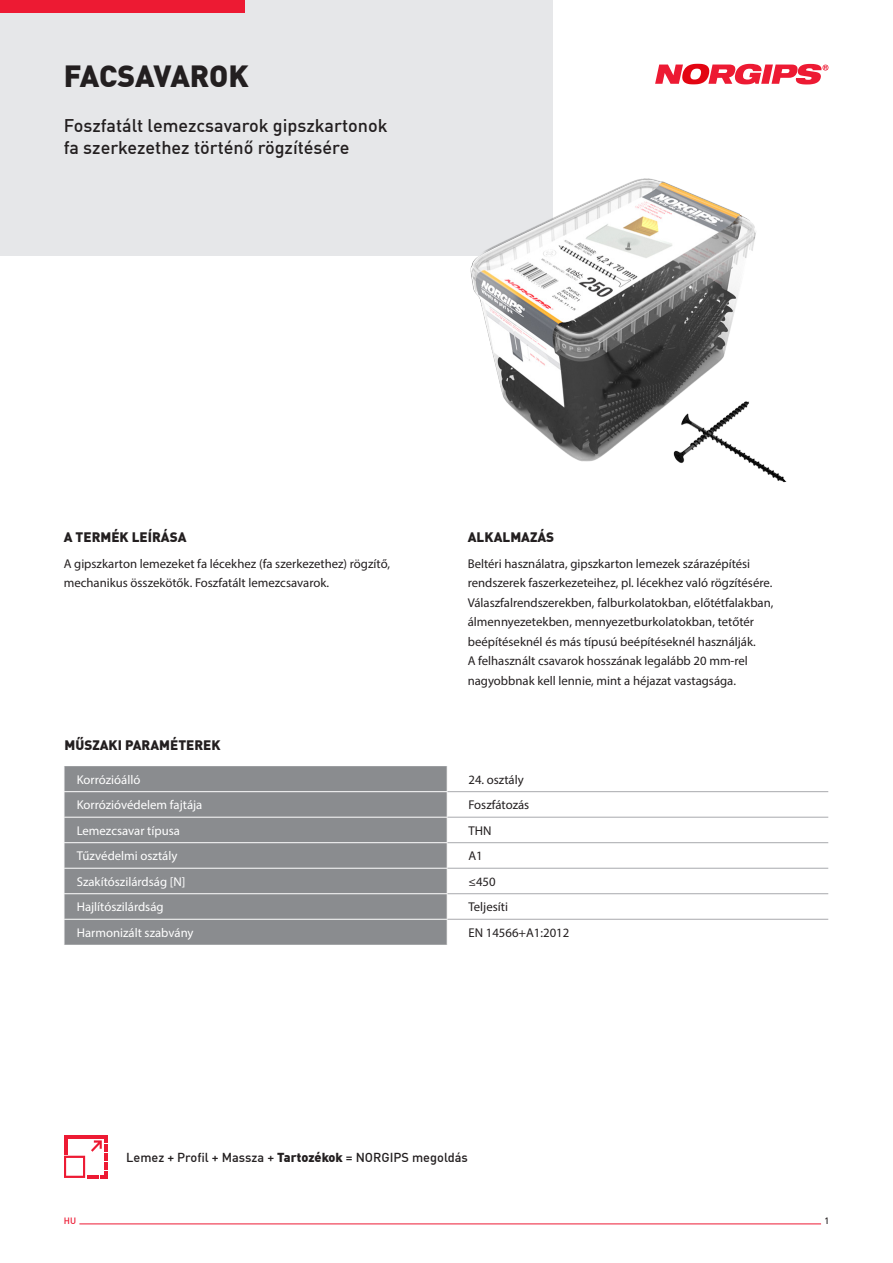
<style>
.page{position:relative;width:893px;height:1263px;background:#fff}
.page>*{position:absolute;margin:0;border:0;box-sizing:border-box;transform-origin:0 0}
.t1{font:900 30px "DIN Offc Pro";letter-spacing:-.01em;color:#231f20}
.t2{font:500 18px/22.5px "DIN Offc Pro";color:#231f20}
.header_2{font:900 13.5px "DIN Offc Pro";color:#231f20}
.txt{font:12.75px/19.5px "Myriad Pro";color:#231f20}
.t3{font:12.75px "Myriad Pro";color:#fff}
.t4{font:500 12.75px "DIN Offc Pro";color:#231f20}
.t5{font:500 9px "DIN Offc Pro";color:#ed1a33}
.t6{font:500 9px "DIN Offc Pro";color:#231f20}
.s1{font-weight:900}
</style>
<div class="page">
<div style="left:0;top:0;width:553px;height:255px;background:#e6e7e9"></div>
<div style="left:0;top:0;width:244px;height:13px;background:#ed1a33"></div>
<svg style="left:655px;top:64px;width:173px;height:20px"></svg>
<hr style="left:79px;top:1223px;width:742px;height:1px;background:#ed1a33">
<svg style="left:64px;top:1135px;width:43px;height:44px"></svg>
<div style="left:65px;top:766px;width:382px;height:179px;background:#8a8c8f"></div>
<hr style="left:64px;top:791px;width:384px;height:1px;background:#fff">
<hr style="left:64px;top:817px;width:384px;height:1px;background:#fff">
<hr style="left:64px;top:842px;width:384px;height:1px;background:#fff">
<hr style="left:64px;top:868px;width:384px;height:1px;background:#fff">
<hr style="left:64px;top:893px;width:384px;height:1px;background:#fff">
<hr style="left:64px;top:919px;width:384px;height:1px;background:#fff">
<svg style="left:64px;top:766px;width:1px;height:179px"></svg>
<svg style="left:447px;top:791px;width:1px;height:129px"></svg>
<hr style="left:448px;top:791px;width:380px;height:1px;background:#a8a9ad">
<hr style="left:448px;top:817px;width:380px;height:1px;background:#a8a9ad">
<hr style="left:448px;top:842px;width:380px;height:1px;background:#a8a9ad">
<hr style="left:448px;top:868px;width:380px;height:1px;background:#a8a9ad">
<hr style="left:448px;top:893px;width:380px;height:1px;background:#a8a9ad">
<hr style="left:448px;top:919px;width:380px;height:1px;background:#a8a9ad">
<img style="left:395px;top:178px;width:392px;height:305px">
<p class="t1" style="left:64px;top:52px;width:186px">FACSAVAROK</p>
<p class="t2" style="left:64px;top:113px;width:325px">Foszfatált lemezcsavarok gipszkartonok fa szerkezethez történő rögzítésére</p>
<p class="header_2" style="left:64px;top:527px;width:124px">A TERMÉK LEÍRÁSA</p>
<p class="header_2" style="left:468px;top:527px;width:88px">ALKALMAZÁS</p>
<p class="txt" style="left:64px;top:554px;width:328px">A gipszkarton lemezeket fa lécekhez (fa szerkezethez) rögzítő, mechanikus összekötők. Foszfatált lemezcsavarok.</p>
<p class="header_2" style="left:65px;top:734px;width:157px">MŰSZAKI PARAMÉTEREK</p>
<p class="txt" style="left:468px;top:554px;width:307px">Beltéri használatra, gipszkarton lemezek szárazépítési rendszerek faszerkezeteihez, pl. lécekhez való rögzítésére.<br>Válaszfalrendszerekben, falburkolatokban, előtétfalakban, álmennyezetekben, mennyezetburkolatokban, tetőtér beépítéseknél és más típusú beépítéseknél használják.<br>A felhasznált csavarok hosszának legalább 20 mm-rel nagyobbnak kell lennie, mint a héjazat vastagsága.</p>
<p class="t3" style="left:77px;top:772px;width:65px">Korrózióálló</p>
<p class="txt" style="left:468px;top:769px;width:57px">24. osztály</p>
<p class="t3" style="left:77px;top:797px;width:127px">Korrózióvédelem fajtája</p>
<p class="txt" style="left:468px;top:795px;width:62px">Foszfátozás</p>
<p class="t3" style="left:77px;top:823px;width:105px">Lemezcsavar típusa</p>
<p class="txt" style="left:468px;top:820px;width:25px">THN</p>
<p class="t3" style="left:77px;top:848px;width:102px">Tűzvédelmi osztály</p>
<p class="txt" style="left:468px;top:846px;width:16px">A1</p>
<p class="t3" style="left:77px;top:874px;width:110px">Szakítószilárdság [N]</p>
<p class="txt" style="left:468px;top:872px;width:29px">≤450</p>
<p class="t3" style="left:77px;top:899px;width:88px">Hajlítószilárdság</p>
<p class="txt" style="left:468px;top:897px;width:41px">Teljesíti</p>
<p class="t3" style="left:77px;top:925px;width:118px">Harmonizált szabvány</p>
<p class="txt" style="left:468px;top:923px;width:102px">EN 14566+A1:2012</p>
<p class="t4" style="left:126px;top:1147px;width:343px">Lemez + Profil + Massza + <span class="s1">Tartozékok</span> = NORGIPS megoldás</p>
<p class="t5" style="left:64px;top:1214px;width:14px">HU</p>
<p class="t6" style="left:824px;top:1214px;width:6px">1</p>
</div>
